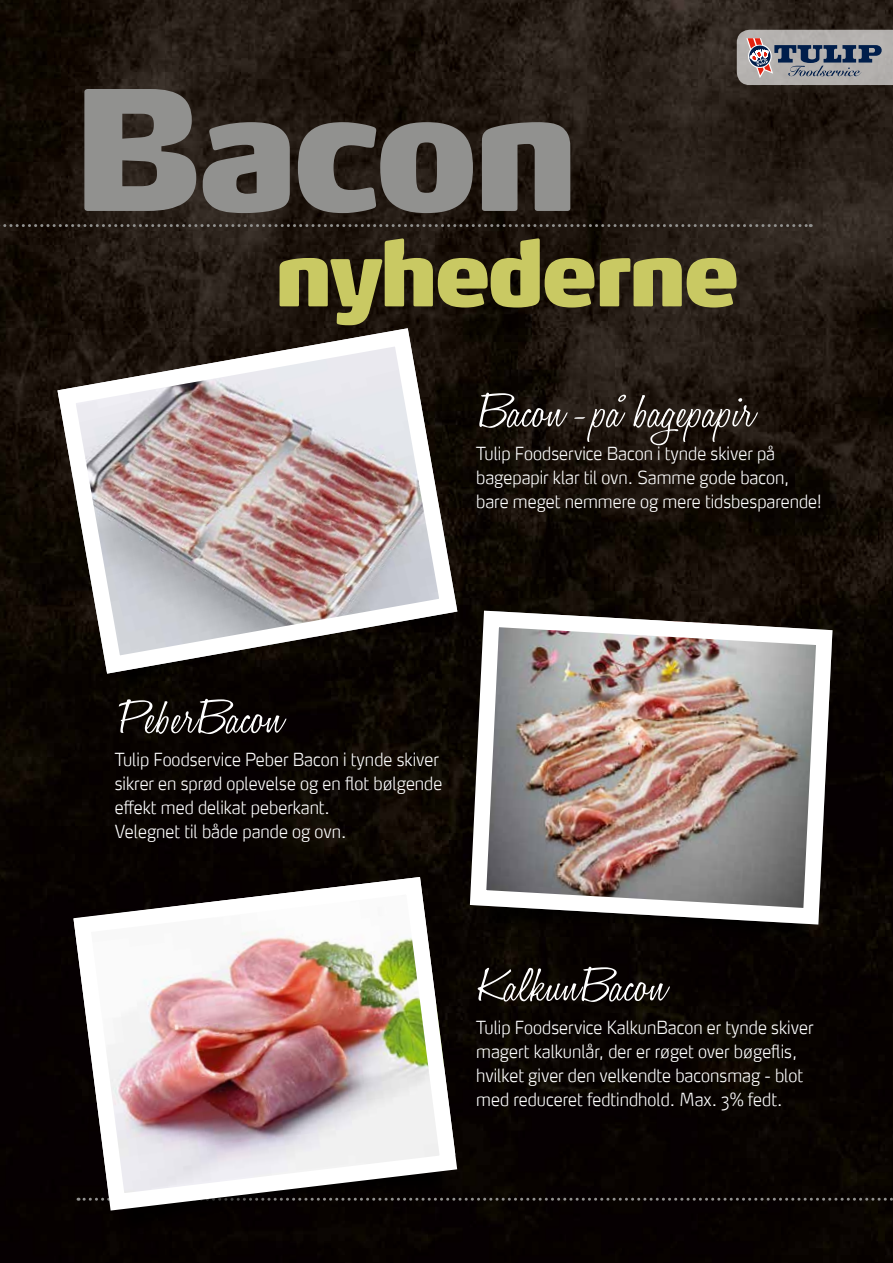
<style>
.page{position:relative;width:893px;height:1263px;background:#fff}
.page>*{position:absolute;margin:0;border:0;box-sizing:border-box;transform-origin:0 0}
.t1{font:900 165px "Max LF";letter-spacing:-.06em;color:#91918f}
.t2{font:900 90px "Max TF";letter-spacing:-.06em;color:#c9c963}
.t3{font:italic 300 48px "Honey Script";color:#fff;scale:1.24 1}
.t4{font:200 18px/24px "Max";color:#fff;scale:.9 1}
</style>
<div class="page">
<img style="left:0;top:0;width:893px;height:1263px">
<svg style="left:0;top:224px;width:811px;height:3px;background:#4a4540"></svg>
<div style="left:108px;top:469px;width:346px;height:229px;background:#080400"></div>
<img style="left:48px;top:319px;width:418px;height:364px">
<div style="left:479px;top:828px;width:337px;height:121px;background:#080300"></div>
<img style="left:462px;top:602px;width:379px;height:331px">
<div style="left:116px;top:1094px;width:338px;height:142px;background:#000"></div>
<div style="left:466px;top:1081px;width:427px;height:125px;background:#070200"></div>
<img style="left:65px;top:868px;width:401px;height:351px">
<svg style="left:737px;top:30px;width:156px;height:55px;background:#96959b"></svg>
<h1 class="t1" style="left:68px;top:39px;width:514px">Bacon</h1>
<h2 class="t2" style="left:273px;top:212px;width:469px">nyhederne</h2>
<h3 class="t3" style="left:476px;top:382px;width:235px">Bacon-p å bagep ap ir</h3>
<p class="t4" style="left:476px;top:441px;width:385px">Tulip Foodservice Bacon i tynde skiver på bagepapir klar til ovn. Samme gode bacon, bare meget nemmere og mere tidsbesparende!</p>
<h3 class="t3" style="left:115px;top:688px;width:146px">PeberBacon</h3>
<p class="t4" style="left:115px;top:747px;width:366px">Tulip Foodservice Peber Bacon i tynde skiver sikrer en sprød oplevelse og en flot bølgende effekt med delikat peberkant.<br>Velegnet til både pande og ovn.</p>
<h3 class="t3" style="left:476px;top:956px;width:164px">KalkunBacon</h3>
<p class="t4" style="left:476px;top:1015px;width:376px">Tulip Foodservice KalkunBacon er tynde skiver magert kalkunlår, der er røget over bøgeflis, hvilket giver den velkendte baconsmag - blot med reduceret fedtindhold. Max. 3% fedt.</p>
</div>
